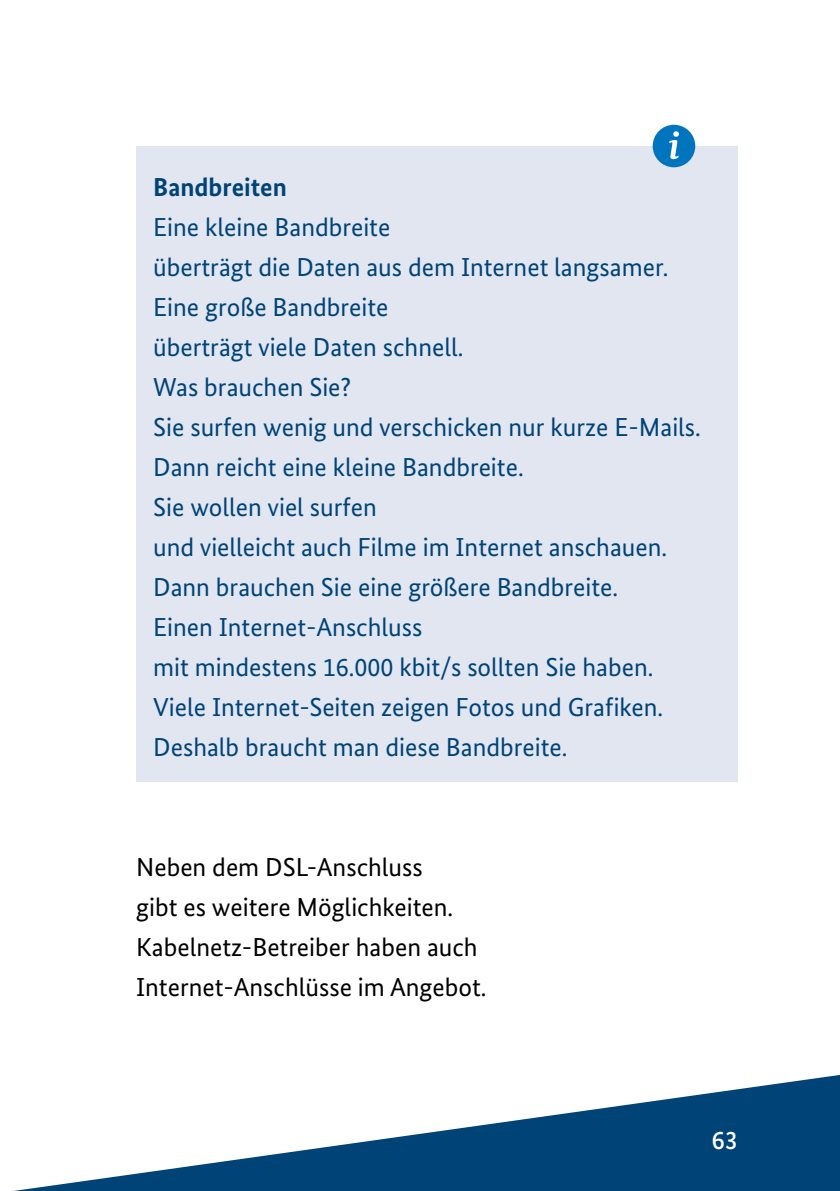
<style>
.page{position:relative;width:840px;height:1191px;background:#fff}
.page>*{position:absolute;margin:0;border:0;box-sizing:border-box;transform-origin:0 0}
.t1{font:26px/40px "Bundes Sans";color:#004377}
.t2{font:26px/40px "Bundes Sans";color:#000}
.t3{font:700 26px "Bundes Sans";color:#004377}
.t4{font:500 26px "Bundes Sans";color:#fff}
</style>
<div class="page">
<svg style="left:14px;top:1075px;width:825px;height:116px"></svg>
<div style="left:136px;top:146px;width:601px;height:635px;background:#e1e6f1"></div>
<div style="left:652px;top:125px;width:42px;height:42px;background:#0075be;border-radius:50%"></div>
<svg style="left:669px;top:131px;width:9px;height:28px"></svg>
<h3 class="t3" style="left:153px;top:171px;width:135px">Bandbreiten</h3>
<p class="t1" style="left:153px;top:206px;width:549px">Eine kleine Bandbreite<br>überträgt die Daten aus dem Internet langsamer.<br>Eine große Bandbreite<br>überträgt viele Daten schnell.<br>Was brauchen Sie?<br>Sie surfen wenig und verschicken nur kurze E-Mails.<br>Dann reicht eine kleine Bandbreite.<br>Sie wollen viel surfen<br>und vielleicht auch Filme im Internet anschauen.<br>Dann brauchen Sie eine größere Bandbreite.<br>Einen Internet-Anschluss<br>mit mindestens 16.000 kbit/s sollten Sie haben.<br>Viele Internet-Seiten zeigen Fotos und Grafiken.<br>Deshalb braucht man diese Bandbreite.</p>
<p class="t2" style="left:136px;top:846px;width:318px">Neben dem DSL-Anschluss gibt es weitere Möglichkeiten.</p>
<p class="t2" style="left:136px;top:926px;width:352px">Kabelnetz-Betreiber haben auch<br>Internet-Anschlüsse im Angebot.</p>
<p class="t4" style="left:711px;top:1124px;width:27px">63</p>
</div>
